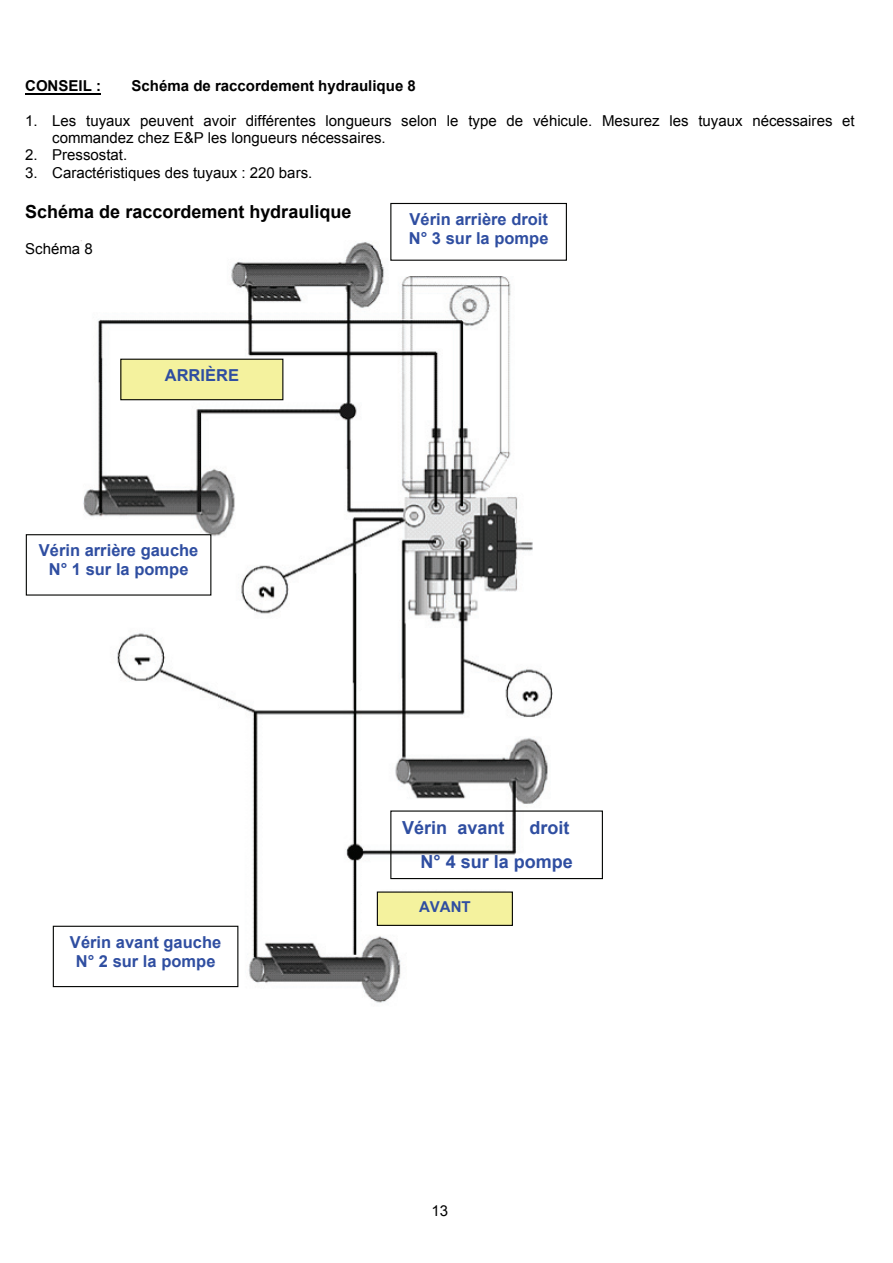
<style>
.page{position:relative;width:893px;height:1263px;background:#fff}
.page>*{position:absolute;margin:0;border:0;box-sizing:border-box;transform-origin:0 0}
.t1{font:700 18px "Arial";color:#000}
.t2{font:700 18px/34.5px "Arial";color:#2f4ea1;text-align:right}
.t3{font:700 16.5px/19.4px "Arial";color:#2f4ea1;text-align:center}
.t4{font:15px/17.2px "Arial";color:#000}
.t5{font:700 15px "Arial";color:#000}
.t6{font:700 15px "Arial";color:#2f4ea1}
</style>
<div class="page">
<img style="left:65px;top:241px;width:488px;height:762px">
<hr style="left:25px;top:93px;width:76px;height:2px;background:#000">
<div style="left:377px;top:892px;width:135px;height:33px;background:#f4f29e"></div>
<div style="left:377px;top:891px;width:136px;height:35px;border:1px solid #040503"></div>
<div style="left:121px;top:359px;width:162px;height:41px;background:#f4f29e"></div>
<div style="left:120px;top:359px;width:163px;height:41px;border:1px solid #040503"></div>
<div style="left:391px;top:203px;width:175px;height:57px;background:#fff"></div>
<div style="left:390px;top:203px;width:177px;height:58px;border:1px solid #040503"></div>
<div style="left:26px;top:535px;width:185px;height:60px;background:#fff"></div>
<div style="left:26px;top:534px;width:185px;height:62px;border:1px solid #040503"></div>
<div style="left:390px;top:810px;width:213px;height:69px;border:1px solid #040503"></div>
<div style="left:53px;top:926px;width:185px;height:60px;background:#fff"></div>
<div style="left:53px;top:926px;width:185px;height:61px;border:1px solid #040503"></div>
<p class="t5" style="left:25px;top:76px;width:77px">CONSEIL :</p>
<p class="t5" style="left:132px;top:76px;width:286px">Schéma de raccordement hydraulique 8</p>
<p class="t4" style="left:52px;top:112px;width:804px;text-indent:-27px">1. Les tuyaux peuvent avoir différentes longueurs selon le type de véhicule. Mesurez les tuyaux nécessaires et commandez chez E&amp;P les longueurs nécessaires.</p>
<p class="t4" style="left:25px;top:147px;width:104px">2. Pressostat.</p>
<p class="t4" style="left:25px;top:164px;width:289px">3. Caractéristiques des tuyaux : 220 bars.</p>
<p class="t1" style="left:25px;top:200px;width:328px">Schéma de raccordement hydraulique</p>
<p class="t4" style="left:25px;top:240px;width:69px">Schéma 8</p>
<p class="t3" style="left:409px;top:210px;width:141px;text-align:left">Vérin arrière droit<br>N° 3 sur la pompe</p>
<p class="t3" style="left:165px;top:366px;width:76px">ARRIÈRE</p>
<p class="t3" style="left:39px;top:541px;width:161px">Vérin arrière gauche<br>N° 1 sur la pompe</p>
<p class="t3" style="left:70px;top:933px;width:153px">Vérin avant gauche<br>N° 2 sur la pompe</p>
<p class="t2" style="left:402px;top:811px;width:104px">Vérin avant</p>
<p class="t2" style="left:421px;top:811px;width:154px">droit<br>N° 4 sur la pompe</p>
<p class="t6" style="left:419px;top:897px;width:53px">AVANT</p>
<p class="t4" style="left:432px;top:1203px;width:18px">13</p>
</div>
